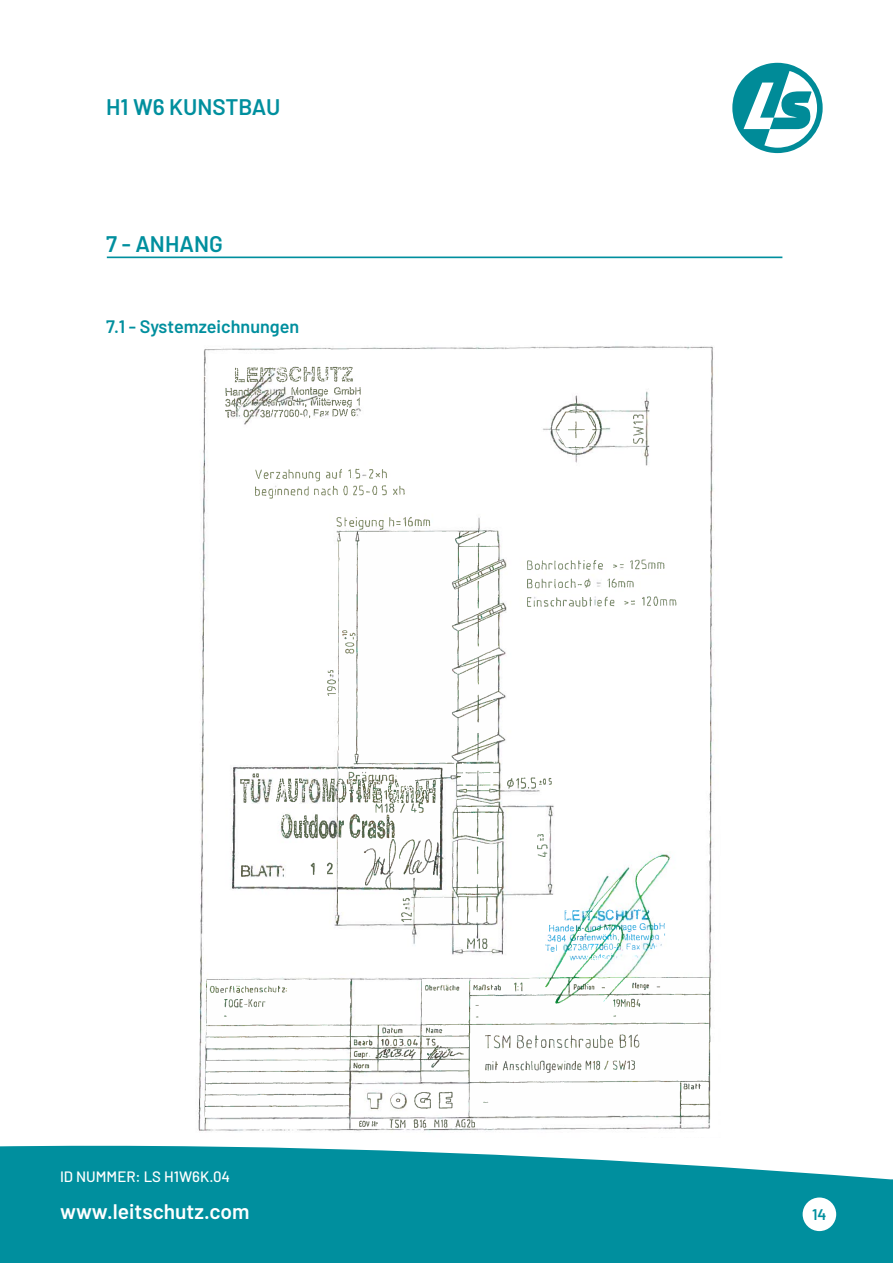
<style>
.page{position:relative;width:893px;height:1263px;background:#fff}
.page>*{position:absolute;margin:0;border:0;box-sizing:border-box;transform-origin:0 0}
.t1{font:600 22.5px "Barlow";color:#008f9e}
.t2{font:600 21px "Barlow";color:#fff}
.t3{font:600 18px "Barlow";color:#008f9e}
.t4{font:600 15.3px "Barlow";color:#008f9e}
.t5{font:500 15px "Barlow";color:#fff}
</style>
<div class="page">
<svg style="left:0;top:1145px;width:893px;height:118px;background:#1899a7"></svg>
<svg style="left:732px;top:63px;width:91px;height:90px"></svg>
<hr style="left:107px;top:257px;width:675px;height:1px;background:#008f9e">
<div style="left:803px;top:1197px;width:33px;height:34px;background:#fff;border-radius:50%"></div>
<img style="left:198px;top:346px;width:516px;height:785px">
<img style="left:206px;top:532px;width:504px;height:586px">
<img style="left:551px;top:404px;width:51px;height:51px">
<img style="left:225px;top:365px;width:137px;height:53px">
<img style="left:255px;top:469px;width:176px;height:60px">
<img style="left:527px;top:560px;width:150px;height:47px">
<img style="left:277px;top:778px;width:61px;height:96px">
<img style="left:360px;top:1091px;width:114px;height:36px">
<img style="left:546px;top:910px;width:120px;height:41px">
<img style="left:508px;top:778px;width:44px;height:10px">
<img style="left:241px;top:773px;width:28px;height:29px">
<img style="left:237px;top:378px;width:30px;height:32px">
<img style="left:634px;top:415px;width:11px;height:28px">
<img style="left:468px;top:938px;width:19px;height:10px">
<img style="left:327px;top:670px;width:9px;height:26px">
<svg style="left:242px;top:864px;width:10px;height:12px"></svg>
<img style="left:537px;top:834px;width:11px;height:22px">
<img style="left:402px;top:897px;width:9px;height:24px">
<p class="t1" style="left:106px;top:90px;width:176px">H1 W6 KUNSTBAU</p>
<p class="t1" style="left:106px;top:227px;width:118px">7 - ANHANG</p>
<p class="t3" style="left:106px;top:313px;width:194px">7.1 - Systemzeichnungen</p>
<p class="t5" style="left:60px;top:1166px;width:171px">ID NUMMER: LS H1W6K.04</p>
<p class="t2" style="left:60px;top:1196px;width:191px">www.leitschutz.com</p>
<p class="t4" style="left:812px;top:1203px;width:16px">14</p>
</div>
